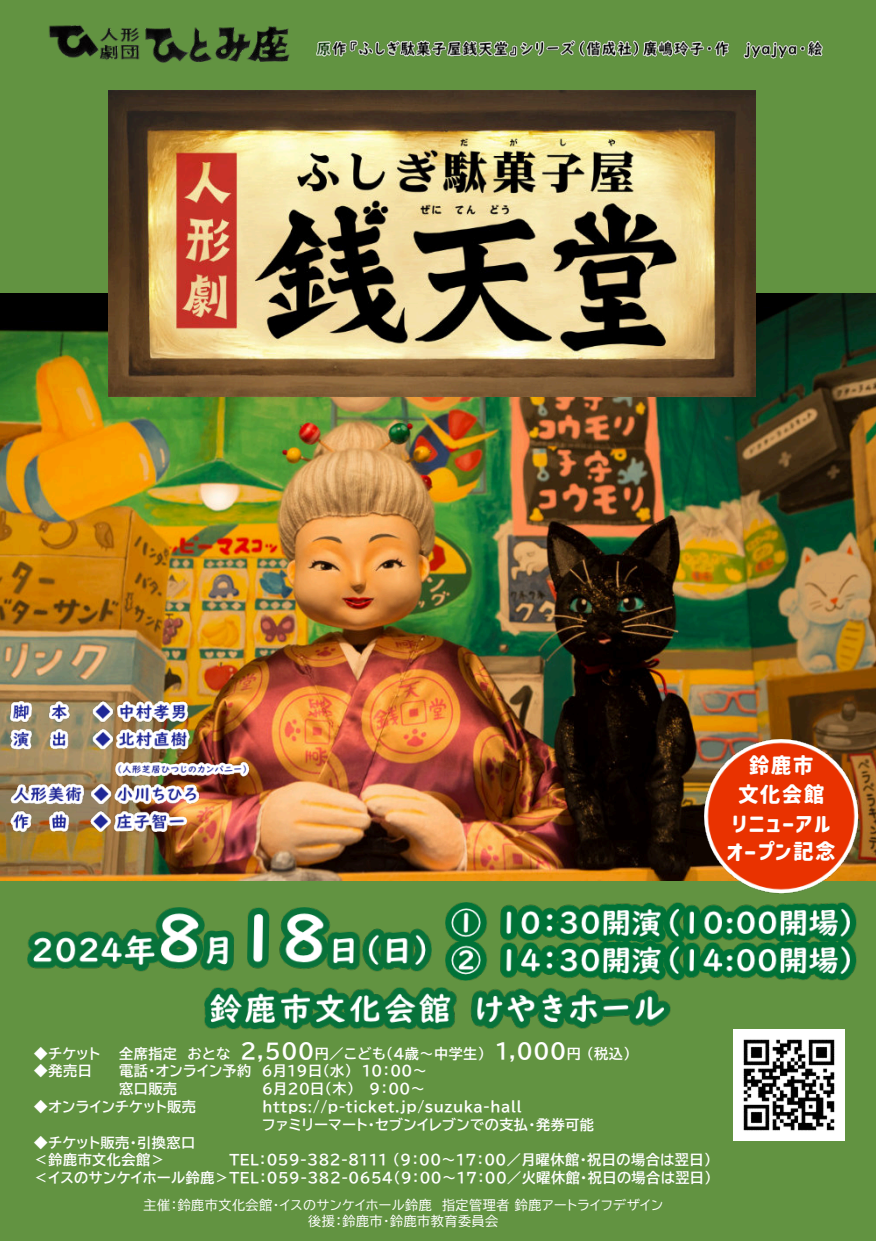
<style>
.page{position:relative;width:876px;height:1241px;background:#fff}
.page>*{position:absolute;margin:0;border:0;box-sizing:border-box;transform-origin:0 0}
.t1{font:20.82px/28.7px "Corporate Logo Rounded Bold ver 3";color:#fff;text-align:center}
.t2{font:14.09px/17.8px "BIZ UDP Gothic Bold";letter-spacing:.035em;color:#fff}
.t3{font:13.12px/15.8px "BIZ UDP Gothic";letter-spacing:.035em;color:#fff;text-align:center}
.s1{font-size:21px}
</style>
<div class="page">
<div style="left:0;top:0;width:876px;height:1240px;background:#629341"></div>
<img style="left:733px;top:1029px;width:111px;height:111px">
<img style="left:0;top:293px;width:876px;height:587px">
<img style="left:108px;top:91px;width:648px;height:305px">
<img style="left:49px;top:25px;width:241px;height:38px">
<img style="left:316px;top:41px;width:506px;height:17px">
<img style="left:10px;top:701px;width:240px;height:130px">
<img style="left:204px;top:987px;width:466px;height:42px">
<img style="left:27px;top:907px;width:404px;height:64px">
<img style="left:445px;top:902px;width:412px;height:77px">
<img style="left:704px;top:739px;width:154px;height:154px">
<h1 class="t1" style="left:726px;top:750px;width:111px">鈴鹿市<br>文化会館<br>リニューアルオープン記念</h1>
<p class="t2" style="left:34px;top:1044px;width:68px">◆チケット</p>
<p class="t2" style="left:119px;top:1044px;width:513px">全席指定 おとな <span class="s1">2,500</span>円／こども（４歳～中学生） <span class="s1">1,000</span>円 （税込）</p>
<p class="t2" style="left:34px;top:1061px;width:59px">◆発売日</p>
<p class="t2" style="left:119px;top:1061px;width:309px">電話・オンライン予約 6月１９日（水） 10：00～窓口販売</p>
<p class="t2" style="left:262px;top:1079px;width:164px">6月20日（木） 9：00～</p>
<p class="t2" style="left:34px;top:1097px;width:164px">◆オンラインチケット販売</p>
<p class="t2" style="left:262px;top:1097px;width:333px">https://p-ticket.jp/suzuka-hall<br>ファミリーマート・セブンイレブンでの支払・発券可能</p>
<p class="t2" style="left:34px;top:1133px;width:163px">◆チケット販売・引換窓口＜鈴鹿市文化会館＞</p>
<p class="t2" style="left:34px;top:1150px;width:679px;text-align:right">TEL：059-382-8111 （9：00～17：00／月曜休館・祝日の場合は翌日）<br>＜イスのサンケイホール鈴鹿＞TEL：059-382-0654（9：00～17：00／火曜休館・祝日の場合は翌日）</p>
<p class="t3" style="left:143px;top:1196px;width:521px">主催：鈴鹿市文化会館・イスのサンケイホール鈴鹿 指定管理者 鈴鹿アートライフデザイン後援：鈴鹿市・鈴鹿市教育委員会</p>
</div>
